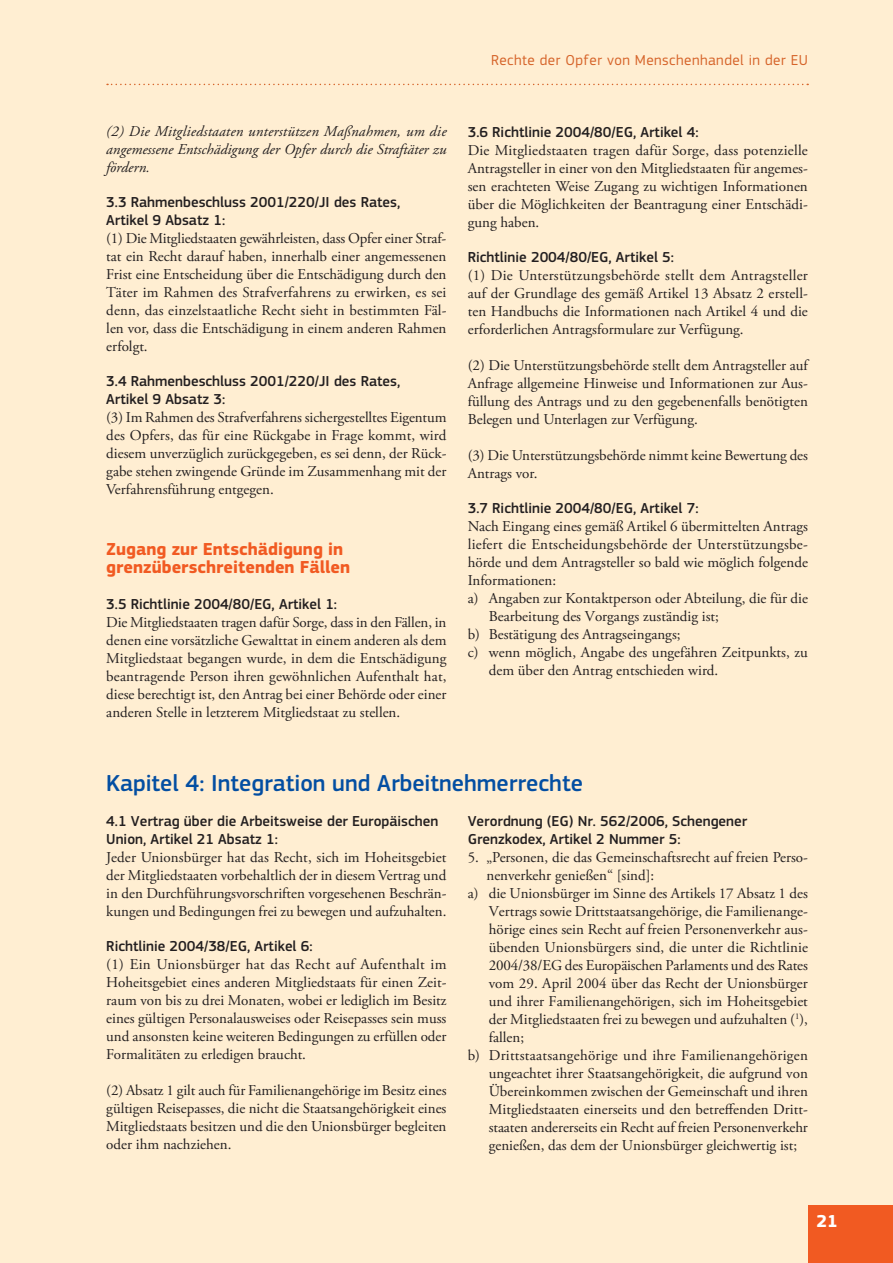
<style>
.page{position:relative;width:893px;height:1263px;background:#ffeed2}
.page>*{position:absolute;margin:0;border:0;box-sizing:border-box;transform-origin:0 0}
.t1{font:500 24px "EC Square Sans Pro";color:#034ea2}
.t2{font:700 18px/18px "EC Square Sans Pro";color:#f15a22}
.t3{font:700 18px "EC Square Sans Pro";color:#fff}
.t4{font:15px/18px "Adobe Garamond Pro";color:#231f20;text-align:justify}
.t5{font:500 15px/18px "EC Square Sans Pro";color:#231f20}
.t6{font:italic 15px/18px "Adobe Garamond Pro";color:#231f20;text-align:justify}
.t7{font:15px "Adobe Garamond Pro";letter-spacing:.02em;color:#231f20}
.t8{font:15px "EC Square Sans Pro";letter-spacing:.03em;color:#d6642a}
</style>
<div class="page">
<div style="left:808px;top:1205px;width:85px;height:58px;background:#f15a22"></div>
<svg style="left:107px;top:84px;width:701px;height:1px"></svg>
<p class="t8" style="left:491px;top:54px;width:318px">Rechte der Opfer von Menschenhandel in der EU</p>
<p class="t6" style="left:106px;top:124px;width:342px">(2) Die Mitgliedstaaten unterstützen Maßnahmen, um die angemessene Entschädigung der Opfer durch die Straftäter zu fördern.</p>
<p class="t5" style="left:106px;top:195px;width:295px">3.3 Rahmenbeschluss 2001/220/JI des Rates,<br>Artikel 9 Absatz 1:</p>
<p class="t4" style="left:106px;top:231px;width:342px">(1) Die Mitgliedstaaten gewährleisten, dass Opfer einer Straf&shy;tat ein Recht darauf haben, innerhalb einer angemessenen Frist eine Entscheidung über die Entschädigung durch den Täter im Rahmen des Strafverfahrens zu erwirken, es sei denn, das einzelstaatliche Recht sieht in bestimmten Fäl&shy;len vor, dass die Entschädigung in einem anderen Rahmen erfolgt.</p>
<p class="t5" style="left:106px;top:374px;width:295px">3.4 Rahmenbeschluss 2001/220/JI des Rates,<br>Artikel 9 Absatz 3:</p>
<p class="t4" style="left:106px;top:410px;width:342px">(3) Im Rahmen des Strafverfahrens sichergestelltes Eigentum des Opfers, das für eine Rückgabe in Frage kommt, wird diesem unverzüglich zurückgegeben, es sei denn, der Rück&shy;gabe stehen zwingende Gründe im Zusammenhang mit der Verfahrensführung entgegen.</p>
<p class="t2" style="left:106px;top:541px;width:245px">Zugang zur Entschädigung in grenzüberschreitenden Fällen</p>
<p class="t5" style="left:106px;top:596px;width:232px">3.5 Richtlinie 2004/80/EG, Artikel 1:</p>
<p class="t4" style="left:106px;top:614px;width:342px">Die Mitgliedstaaten tragen dafür Sorge, dass in den Fällen, in denen eine vorsätzliche Gewalttat in einem anderen als dem Mitgliedstaat begangen wurde, in dem die Entschädigung beantragende Person ihren gewöhnlichen Aufenthalt hat, diese berechtigt ist, den Antrag bei einer Behörde oder einer anderen Stelle in letzterem Mitgliedstaat zu stellen.</p>
<p class="t5" style="left:468px;top:124px;width:232px">3.6 Richtlinie 2004/80/EG, Artikel 4:</p>
<p class="t4" style="left:468px;top:142px;width:342px">Die Mitgliedstaaten tragen dafür Sorge, dass potenzielle Antragsteller in einer von den Mitgliedstaaten für angemes&shy;sen erachteten Weise Zugang zu wichtigen Informationen über die Möglichkeiten der Beantragung einer Entschädi&shy;gung haben.</p>
<p class="t5" style="left:468px;top:249px;width:208px">Richtlinie 2004/80/EG, Artikel 5:</p>
<p class="t4" style="left:468px;top:267px;width:342px">(1) Die Unterstützungsbehörde stellt dem Antragsteller auf der Grundlage des gemäß Artikel 13 Absatz 2 erstell&shy;ten Handbuchs die Informationen nach Artikel 4 und die erforderlichen Antragsformulare zur Verfügung.</p>
<p class="t4" style="left:468px;top:357px;width:342px">(2) Die Unterstützungsbehörde stellt dem Antragsteller auf Anfrage allgemeine Hinweise und Informationen zur Aus&shy;füllung des Antrags und zu den gegebenenfalls benötigten Belegen und Unterlagen zur Verfügung.</p>
<p class="t4" style="left:468px;top:447px;width:342px">(3) Die Unterstützungsbehörde nimmt keine Bewertung des<br>Antrags vor.</p>
<p class="t5" style="left:468px;top:500px;width:232px">3.7 Richtlinie 2004/80/EG, Artikel 7:</p>
<p class="t4" style="left:468px;top:518px;width:342px">Nach Eingang eines gemäß Artikel 6 übermittelten Antrags</p>
<p class="t4" style="left:468px;top:536px;width:342px">liefert die Entscheidungsbehörde der Unterstützungsbe-</p>
<p class="t4" style="left:468px;top:554px;width:342px">hörde und dem Antragsteller so bald wie möglich folgende</p>
<p class="t4" style="left:468px;top:572px;width:90px">Informationen:</p>
<p class="t4" style="left:468px;top:590px;width:342px">a) Angaben zur Kontaktperson oder Abteilung, die für die</p>
<p class="t4" style="left:489px;top:608px;width:232px">Bearbeitung des Vorgangs zuständig ist;</p>
<p class="t4" style="left:468px;top:626px;width:214px">b) Bestätigung des Antragseingangs;</p>
<p class="t4" style="left:468px;top:644px;width:342px">c) wenn möglich, Angabe des ungefähren Zeitpunkts, zu</p>
<p class="t4" style="left:489px;top:662px;width:231px">dem über den Antrag entschieden wird.</p>
<h1 class="t1" style="left:106px;top:774px;width:478px">Kapitel 4: Integration und Arbeitnehmerrechte</h1>
<p class="t5" style="left:106px;top:813px;width:333px">4.1 Vertrag über die Arbeitsweise der Europäischen<br>Union, Artikel 21 Absatz 1:</p>
<p class="t4" style="left:106px;top:849px;width:342px">Jeder Unionsbürger hat das Recht, sich im Hoheitsgebiet der Mitgliedstaaten vorbehaltlich der in diesem Vertrag und in den Durchführungsvorschriften vorgesehenen Beschrän&shy;kungen und Bedingungen frei zu bewegen und aufzuhalten.</p>
<p class="t5" style="left:106px;top:939px;width:208px">Richtlinie 2004/38/EG, Artikel 6:</p>
<p class="t4" style="left:106px;top:956px;width:342px">(1) Ein Unionsbürger hat das Recht auf Aufenthalt im Hoheitsgebiet eines anderen Mitgliedstaats für einen Zeit&shy;raum von bis zu drei Monaten, wobei er lediglich im Besitz eines gültigen Personalausweises oder Reisepasses sein muss und ansonsten keine weiteren Bedingungen zu erfüllen oder Formalitäten zu erledigen braucht.</p>
<p class="t4" style="left:106px;top:1082px;width:342px">(2) Absatz 1 gilt auch für Familienangehörige im Besitz eines gültigen Reisepasses, die nicht die Staatsangehörigkeit eines Mitgliedstaats besitzen und die den Unionsbürger begleiten oder ihm nachziehen.</p>
<p class="t5" style="left:468px;top:813px;width:281px">Verordnung (EG) Nr. 562/2006, Schengener<br>Grenzkodex, Artikel 2 Nummer 5:</p>
<p class="t4" style="left:468px;top:849px;width:342px">5. „Personen, die das Gemeinschaftsrecht auf freien Perso-</p>
<p class="t4" style="left:486px;top:867px;width:169px">nenverkehr genießen“ [sind]:</p>
<p class="t4" style="left:468px;top:885px;width:342px">a) die Unionsbürger im Sinne des Artikels 17 Absatz 1 des</p>
<p class="t4" style="left:489px;top:903px;width:321px">Vertrags sowie Drittstaatsangehörige, die Familienange-</p>
<p class="t4" style="left:489px;top:921px;width:321px">hörige eines sein Recht auf freien Personenverkehr aus-</p>
<p class="t4" style="left:489px;top:939px;width:321px">übenden Unionsbürgers sind, die unter die Richtlinie</p>
<p class="t4" style="left:489px;top:957px;width:321px">2004/38/EG des Europäischen Parlaments und des Rates</p>
<p class="t4" style="left:489px;top:975px;width:321px">vom 29. April 2004 über das Recht der Unionsbürger</p>
<p class="t4" style="left:489px;top:993px;width:321px">und ihrer Familienangehörigen, sich im Hoheitsgebiet</p>
<p class="t4" style="left:489px;top:1011px;width:321px">der Mitgliedstaaten frei zu bewegen und aufzuhalten (<sup>1</sup>),</p>
<p class="t4" style="left:489px;top:1029px;width:37px">fallen;</p>
<p class="t7" style="left:468px;top:1049px;width:342px">b) Drittstaatsangehörige und ihre Familienangehörigen</p>
<p class="t4" style="left:489px;top:1065px;width:321px">ungeachtet ihrer Staatsangehörigkeit, die aufgrund von</p>
<p class="t4" style="left:489px;top:1083px;width:321px">Übereinkommen zwischen der Gemeinschaft und ihren</p>
<p class="t4" style="left:489px;top:1101px;width:321px">Mitgliedstaaten einerseits und den betreffenden Dritt-</p>
<p class="t4" style="left:489px;top:1119px;width:321px">staaten andererseits ein Recht auf freien Personenverkehr</p>
<p class="t4" style="left:489px;top:1137px;width:310px">genießen, das dem der Unionsbürger gleichwertig ist;</p>
<p class="t3" style="left:816px;top:1215px;width:23px">21</p>
</div>
